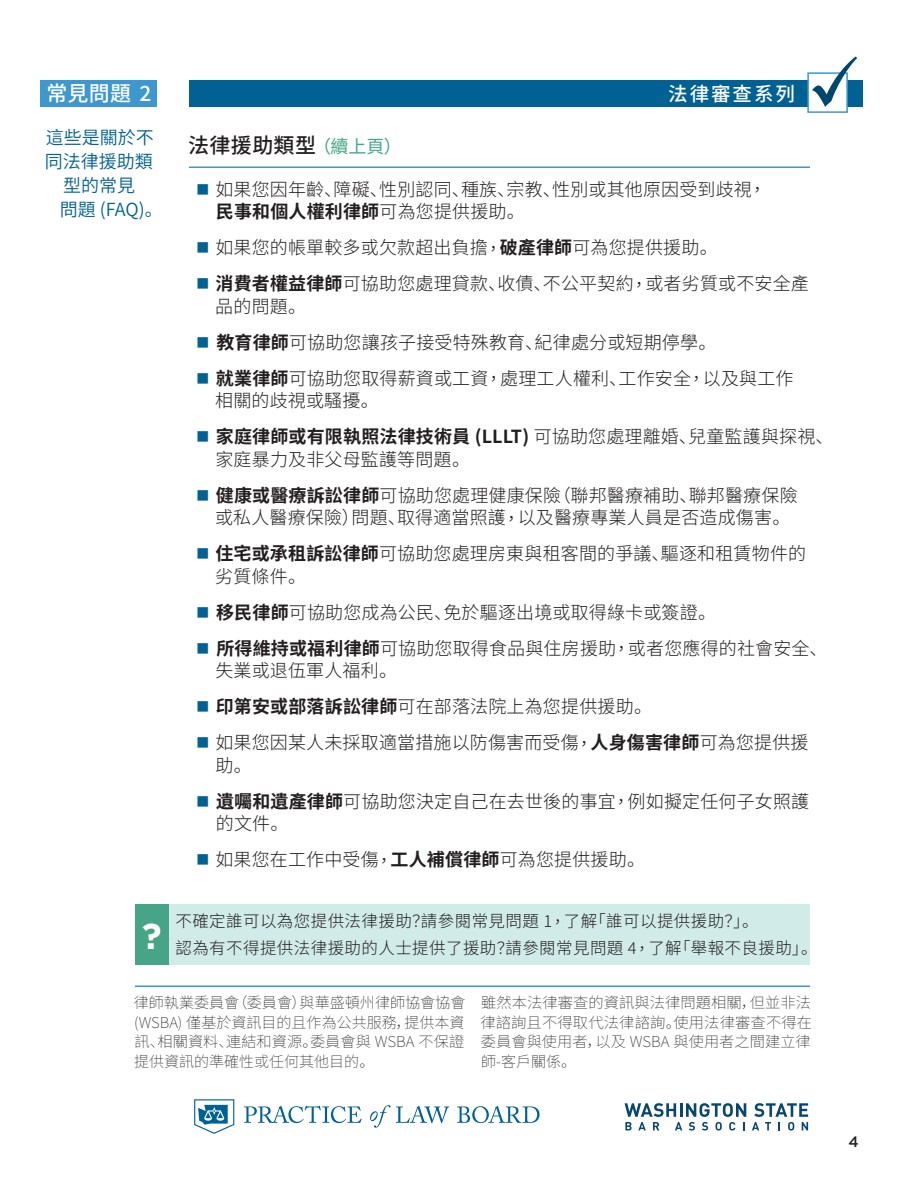
<style>
.page{position:relative;width:918px;height:1188px;background:#fff}
.page>*{position:absolute;margin:0;border:0;box-sizing:border-box;transform-origin:0 0}
.t1{font:700 36px "Gotham";color:#fff}
.Lead_H3_Continued{font:500 21px "Source Han Sans SC";letter-spacing:.02em;color:#231f20}
._2nd_Page_Header{font:500 21px "Source Han Sans SC";color:#fff}
.t2{font:500 19.5px "Source Han Sans SC";letter-spacing:.1em;color:#fff}
.t3{font:300 18px/22.5px "Source Han Sans SC";letter-spacing:.01em;color:#231f20}
._2nd_Page_sub-title{font:18px/24px "Source Han Sans SC";color:#006192;text-align:center}
.Footer_reference{font:300 16.5px "Source Han Sans SC";letter-spacing:.025em;color:#231f20}
.t4{font:200 15px/19.5px "Source Han Sans SC";letter-spacing:.005em;color:#231f20;text-align:justify}
.t5{font:500 15px "Gotham";color:#231f20}
.s1{font-weight:400;font-size:18px;color:#46a586}
.s2{font-weight:700}
</style>
<div class="page">
<div style="left:40px;top:80px;width:117px;height:27px;background:#3e97cd"></div>
<svg style="left:625px;top:1103px;width:121px;height:28px"></svg>
<svg style="left:752px;top:1103px;width:56px;height:28px"></svg>
<svg style="left:244px;top:1106px;width:118px;height:17px"></svg>
<svg style="left:370px;top:1105px;width:79px;height:23px"></svg>
<svg style="left:457px;top:1106px;width:83px;height:17px"></svg>
<svg style="left:194px;top:1099px;width:40px;height:35px"></svg>
<hr style="left:135px;top:986px;width:675px;height:1px;background:#3e97cd">
<div style="left:189px;top:80px;width:673px;height:27px;background:#006192"></div>
<div style="left:807px;top:72px;width:41px;height:41px;background:#fff;border:2px solid #3e97cd"></div>
<hr style="left:189px;top:166px;width:621px;height:2px;background:#3e97cd">
<div style="left:169px;top:904px;width:641px;height:61px;background:#d1ebe9"></div>
<div style="left:135px;top:904px;width:34px;height:61px;background:#46a586"></div>
<svg style="left:808px;top:72px;width:55px;height:36px"></svg>
<p class="_2nd_Page_Header" style="left:47px;top:82px;width:106px">常見問題 2</p>
<p class="_2nd_Page_sub-title" style="left:45px;top:126px;width:111px">這些是關於不同法律援助類型的常見</p>
<p class="_2nd_Page_sub-title" style="left:60px;top:198px;width:105px">問題 (FAQ)。</p>
<p class="t2" style="left:668px;top:83px;width:128px">法律審查系列</p>
<p class="Lead_H3_Continued" style="left:188px;top:133px;width:215px">法律援助類型 <span class="s1">（續上頁）</span></p>
<p class="t3" style="left:215px;top:178px;width:558px">如果您因年齡、障礙、性別認同、種族、宗教、性別或其他原因受到歧視，<span class="s2">民事和個人權利律師</span>可為您提供援助。</p>
<p class="t3" style="left:215px;top:237px;width:504px">如果您的帳單較多或欠款超出負擔，<span class="s2">破產律師</span>可為您提供援助。</p>
<p class="t3" style="left:215px;top:273px;width:595px"><span class="s2">消費者權益律師</span>可協助您處理貸款、收債、不公平契約，或者劣質或不安全產品的問題。</p>
<p class="t3" style="left:216px;top:331px;width:502px"><span class="s2">教育律師</span>可協助您讓孩子接受特殊教育、紀律處分或短期停學。</p>
<p class="t3" style="left:215px;top:367px;width:580px"><span class="s2">就業律師</span>可協助您取得薪資或工資，處理工人權利、工作安全，以及與工作相關的歧視或騷擾。</p>
<p class="t3" style="left:215px;top:426px;width:619px"><span class="s2">家庭律師或有限執照法律技術員 (LLLT)</span> 可協助您處理離婚、兒童監護與探視、家庭暴力及非父母監護等問題。</p>
<p class="t3" style="left:215px;top:484px;width:584px"><span class="s2">健康或醫療訴訟律師</span>可協助您處理健康保險（聯邦醫療補助、聯邦醫療保險或私人醫療保險）問題、取得適當照護，以及醫療專業人員是否造成傷害。</p>
<p class="t3" style="left:215px;top:543px;width:592px"><span class="s2">住宅或承租訴訟律師</span>可協助您處理房東與租客間的爭議、驅逐和租賃物件的劣質條件。</p>
<p class="t3" style="left:216px;top:601px;width:502px"><span class="s2">移民律師</span>可協助您成為公民、免於驅逐出境或取得綠卡或簽證。</p>
<p class="t3" style="left:215px;top:637px;width:614px"><span class="s2">所得維持或福利律師</span>可協助您取得食品與住房援助，或者您應得的社會安全、失業或退伍軍人福利。</p>
<p class="t3" style="left:216px;top:696px;width:438px"><span class="s2">印第安或部落訴訟律師</span>可在部落法院上為您提供援助。</p>
<p class="t3" style="left:215px;top:732px;width:595px">如果您因某人未採取適當措施以防傷害而受傷，<span class="s2">人身傷害律師</span>可為您提供援助。</p>
<p class="t3" style="left:216px;top:790px;width:595px"><span class="s2">遺囑和遺產律師</span>可協助您決定自己在去世後的事宜，例如擬定任何子女照護的文件。</p>
<p class="t3" style="left:215px;top:849px;width:431px">如果您在工作中受傷，<span class="s2">工人補償律師</span>可為您提供援助。</p>
<p class="t1" style="left:142px;top:913px;width:21px">?</p>
<p class="Footer_reference" style="left:176px;top:912px;width:585px">不確定誰可以為您提供法律援助？請參閱常見問題 1，了解「誰可以提供援助？」。</p>
<p class="Footer_reference" style="left:176px;top:939px;width:644px">認為有不得提供法律援助的人士提供了援助？請參閱常見問題 4，了解「舉報不良援助」。</p>
<p class="t4" style="left:134px;top:993px;width:333px">律師執業委員會（委員會）與華盛頓州律師協會協會(WSBA) 僅基於資訊目的且作為公共服務，提供本資訊、相關資料、連結和資源。委員會與 WSBA 不保證提供資訊的準確性或任何其他目的。</p>
<p class="t4" style="left:480px;top:993px;width:333px">雖然本法律審查的資訊與法律問題相關，但並非法律諮詢且不得取代法律諮詢。使用法律審查不得在委員會與使用者，以及 WSBA 與使用者之間建立律師-客戶關係。</p>
<p class="t5" style="left:849px;top:1132px;width:12px">4</p>
</div>
